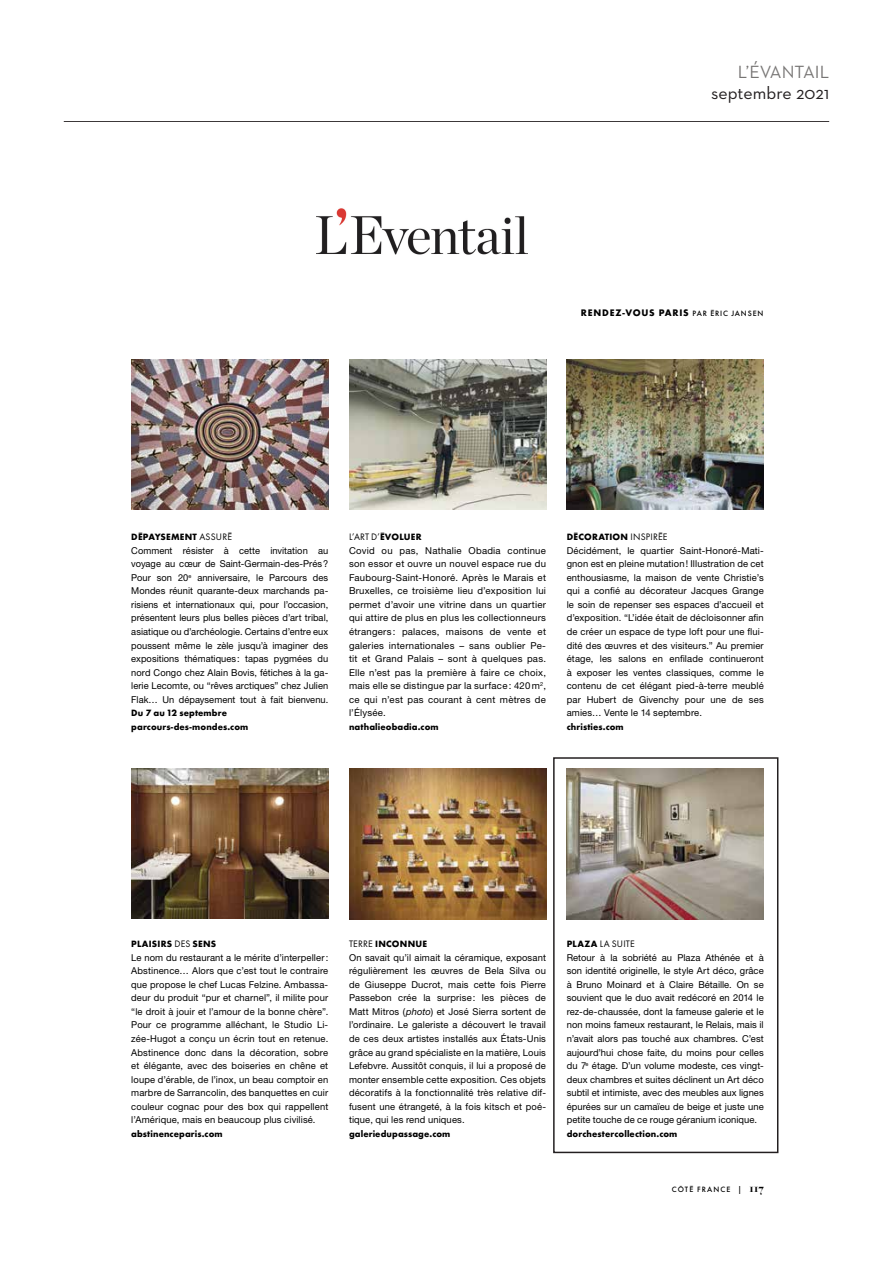
<style>
.page{position:relative;width:893px;height:1263px;background:#fff}
.page>*{position:absolute;margin:0;border:0;box-sizing:border-box;transform-origin:0 0}
.t1{font:18px "Neutraface 2 Text";color:#231f20}
.t2{font:18px "Neutraface 2 Text";color:#777574}
.t3{font:700 9.9px "Elle Gabor";letter-spacing:.08em;color:#000}
.t4{font:9.75px "Elle Gabor";letter-spacing:.015em;color:#000}
.t5{font:9.45px/13.5px "Helvetica Neue LT Std";letter-spacing:.015em;color:#000}
.t6{font:500 7.95px "Elle Gabor";letter-spacing:.135em;color:#000}
.s1{font-weight:500;font-size:7.95px}
.s2{font-family:"Elle Gabor";font-weight:700}
.s3{font-family:"Elle Gabor";font-size:9.75px}
.s4{font-weight:700;font-size:9.45px}
.s5{font-style:italic}
.s6{font-family:"Bauer Bodoni Bold Os F";font-weight:400;font-size:11.1px}
</style>
<div class="page">
<hr style="left:64px;top:121px;width:765px;height:1px;background:#231f20">
<img style="left:131px;top:359px;width:197px;height:150px">
<img style="left:131px;top:769px;width:197px;height:149px">
<img style="left:349px;top:359px;width:197px;height:150px">
<img style="left:349px;top:769px;width:197px;height:150px">
<img style="left:567px;top:359px;width:197px;height:150px">
<img style="left:567px;top:769px;width:197px;height:150px">
<div style="left:553px;top:757px;width:225px;height:396px;border:2px solid #231f20"></div>
<img style="left:317px;top:208px;width:210px;height:47px">
<p class="t2" style="left:738px;top:60px;width:93px">L’ÉVANTAIL</p>
<p class="t1" style="left:711px;top:82px;width:120px">septembre 2021</p>
<p class="t3" style="left:581px;top:307px;width:184px">RENDEZ-VOUS PARIS <span class="s1">PAR ÉRIC JANSEN</span></p>
<p class="t5" style="left:131px;top:530px;width:199px"><span class="s2">DÉPAYSEMENT</span> <span class="s3">ASSURÉ<br></span>Comment résister à cette invitation au voyage au cœur de Saint-Germain-des-Prés ?<br>Pour son 20<sup>e</sup> anniversaire, le Parcours des Mondes réunit quarante-deux marchands pa&shy;risiens et internationaux qui, pour l’occasion, présentent leurs plus belles pièces d’art tribal, asiatique ou d’archéologie. Certains d’entre eux poussent même le zèle jusqu’à imaginer des expositions thématiques: tapas pygmées du nord Congo chez Alain Bovis, fétiches à la ga&shy;lerie Lecomte, ou “rêves arctiques” chez Julien Flak… Un dépaysement tout à fait bienvenu.<br><span class="s2">Du 7 au 12 septembre parcours-des-mondes.com</span></p>
<p class="t4" style="left:349px;top:531px;width:74px">L’ART D’<span class="s4">ÉVOLUER</span></p>
<p class="t5" style="left:349px;top:543px;width:199px">Covid ou pas, Nathalie Obadia continue son essor et ouvre un nouvel espace rue du Faubourg-Saint-Honoré. Après le Marais et Bruxelles, ce troisième lieu d’exposition lui permet d’avoir une vitrine dans un quartier qui attire de plus en plus les collectionneurs étrangers : palaces, maisons de vente et galeries internationales – sans oublier Pe&shy;tit et Grand Palais – sont à quelques pas.<br>Elle n’est pas la première à faire ce choix, mais elle se distingue par la surface : 420 m<sup>2</sup>, ce qui n’est pas courant à cent mètres de l’Élysée.<br><span class="s2">nathalieobadia.com</span></p>
<p class="t5" style="left:567px;top:530px;width:199px"><span class="s2">DÉCORATION</span> <span class="s3">INSPIRÉE<br></span>Décidément, le quartier Saint-Honoré-Mati&shy;gnon est en pleine mutation! Illustration de cet enthousiasme, la maison de vente Christie’s qui a confié au décorateur Jacques Grange le soin de repenser ses espaces d’accueil et d’exposition. “L’idée était de décloisonner afin de créer un espace de type loft pour une flui&shy;dité des œuvres et des visiteurs.” Au premier étage, les salons en enfilade continueront à exposer les ventes classiques, comme le contenu de cet élégant pied-à-terre meublé par Hubert de Givenchy pour une de ses amies… Vente le 14 septembre.<br><span class="s2">christies.com</span></p>
<p class="t5" style="left:131px;top:937px;width:199px"><span class="s2">PLAISIRS</span> <span class="s3">DES</span> <span class="s2">SENS<br></span>Le nom du restaurant a le mérite d’interpeller :<br>Abstinence… Alors que c’est tout le contraire que propose le chef Lucas Felzine. Ambassa&shy;deur du produit “pur et charnel”, il milite pour “le droit à jouir et l’amour de la bonne chère”.<br>Pour ce programme alléchant, le Studio Li&shy;zée-Hugot a conçu un écrin tout en retenue.<br>Abstinence donc dans la décoration, sobre et élégante, avec des boiseries en chêne et loupe d’érable, de l’inox, un beau comptoir en marbre de Sarrancolin, des banquettes en cuir couleur cognac pour des box qui rappellent l’Amérique, mais en beaucoup plus civilisé. <span class="s2">abstinenceparis.com</span></p>
<p class="t5" style="left:349px;top:937px;width:198px"><span class="s3">TERRE</span> <span class="s2">INCONNUE<br></span>On savait qu’il aimait la céramique, exposant régulièrement les œuvres de Bela Silva ou de Giuseppe Ducrot, mais cette fois Pierre Passebon crée la surprise: les pièces de Matt Mitros (<span class="s5">photo</span>) et José Sierra sortent de l’ordinaire. Le galeriste a découvert le travail de ces deux artistes installés aux États-Unis grâce au grand spécialiste en la matière, Louis Lefebvre. Aussitôt conquis, il lui a proposé de monter ensemble cette exposition. Ces objets décoratifs à la fonctionnalité très relative dif&shy;fusent une étrangeté, à la fois kitsch et poé&shy;tique, qui les rend uniques. <span class="s2">galeriedupassage.com</span></p>
<p class="t4" style="left:567px;top:938px;width:70px"><span class="s4">PLAZA</span> LA SUITE</p>
<p class="t5" style="left:567px;top:950px;width:199px">Retour à la sobriété au Plaza Athénée et à son identité originelle, le style Art déco, grâce à Bruno Moinard et à Claire Bétaille. On se souvient que le duo avait redécoré en 2014 le rez-de-chaussée, dont la fameuse galerie et le non moins fameux restaurant, le Relais, mais il n’avait alors pas touché aux chambres. C’est aujourd’hui chose faite, du moins pour celles du 7<sup>e</sup> étage. D’un volume modeste, ces vingt&shy;deux chambres et suites déclinent un Art déco subtil et intimiste, avec des meubles aux lignes épurées sur un camaïeu de beige et juste une petite touche de ce rouge géranium iconique. <span class="s2">dorchestercollection.com</span></p>
<p class="t6" style="left:672px;top:1185px;width:93px">CÔTÉ FRANCE | <span class="s6">117</span></p>
</div>
